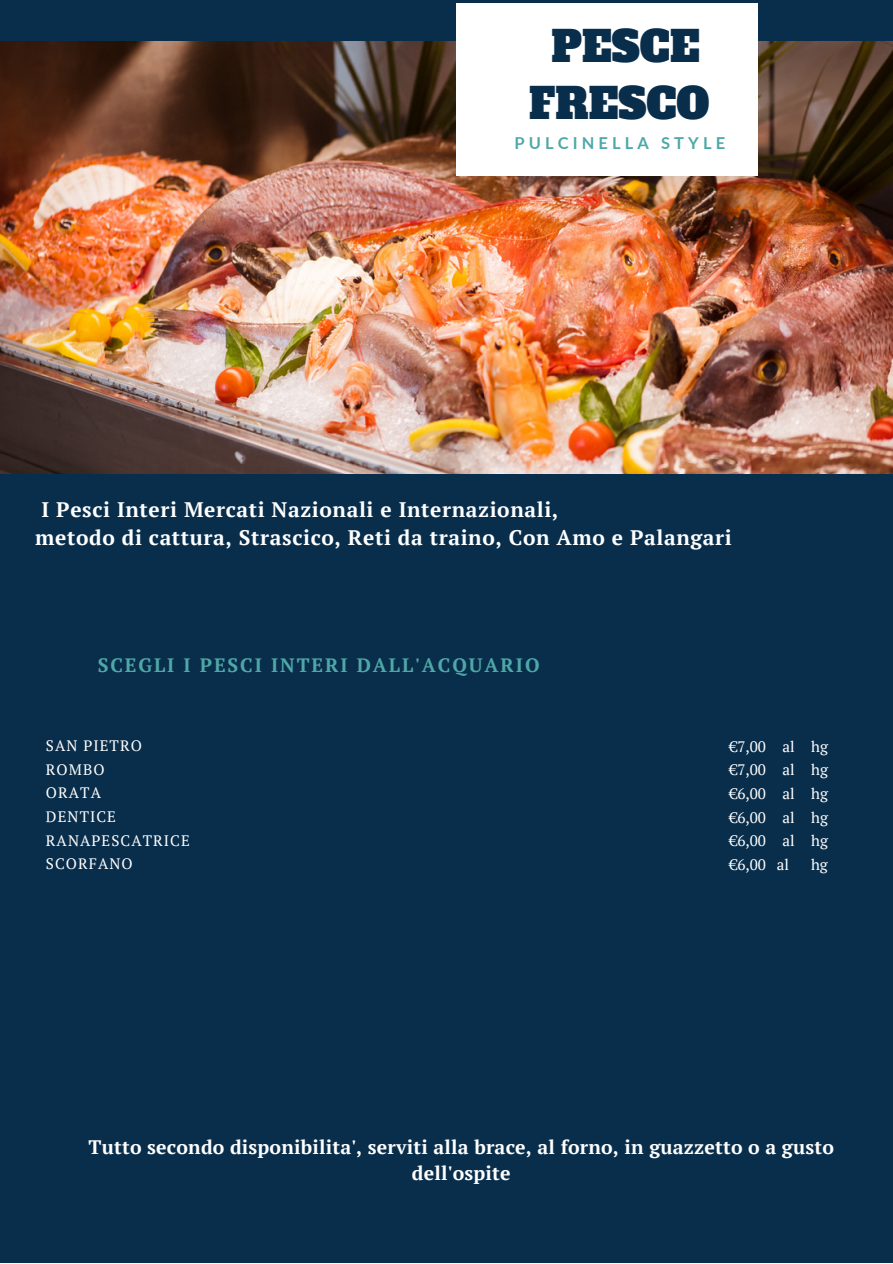
<style>
.page{position:relative;width:893px;height:1264px;background:#fff}
.page>*{position:absolute;margin:0;border:0;box-sizing:border-box;transform-origin:0 0}
.t1{font:41.55px/56.2px "Alfa Slab One";color:#092e4b;text-align:center}
.t2{font:700 21px/28.2px "PT Serif";letter-spacing:.03em;color:#fff}
.t3{font:700 19.5px/25.8px "PT Serif";letter-spacing:.01em;color:#fff;text-align:center}
.t4{font:700 19.35px "PT Serif";letter-spacing:.1em;color:#4fa8a8}
.t5{font:700 16.5px "Lato";letter-spacing:.25em;color:#4fa8a8}
.t6{font:15.15px/23.7px "PT Serif";letter-spacing:.07em;color:#fff}
</style>
<div class="page">
<div style="left:0;top:0;width:892px;height:1262px;background:#092e4b"></div>
<img style="left:0;top:42px;width:892px;height:432px">
<div style="left:456px;top:3px;width:301px;height:172px;background:#fff"></div>
<p class="t1" style="left:529px;top:20px;width:182px">PESCE<br>FRESCO</p>
<p class="t5" style="left:514px;top:133px;width:212px">PULCINELLA STYLE</p>
<h1 class="t2" style="left:35px;top:495px;width:698px">I Pesci Interi Mercati Nazionali e Internazionali,<br>metodo di cattura, Strascico, Reti da traino, Con Amo e Palangari</h1>
<h2 class="t4" style="left:98px;top:651px;width:443px">SCEGLI I PESCI INTERI DALL'ACQUARIO</h2>
<h3 class="t6" style="left:46px;top:733px;width:145px">SAN PIETRO<br>ROMBO<br>ORATA<br>DENTICE<br>RANAPESCATRICE<br>SCORFANO</h3>
<p class="t6" style="left:729px;top:734px;width:100px;text-align:justify">€7,00 al hg €7,00 al hg €6,00 al hg €6,00 al hg €6,00 al hg €6,00 al</p>
<p class="t6" style="left:811px;top:852px;width:18px">hg</p>
<h2 class="t3" style="left:89px;top:1133px;width:746px">Tutto secondo disponibilita', serviti alla brace, al forno, in guazzetto o a gusto dell'ospite</h2>
</div>
